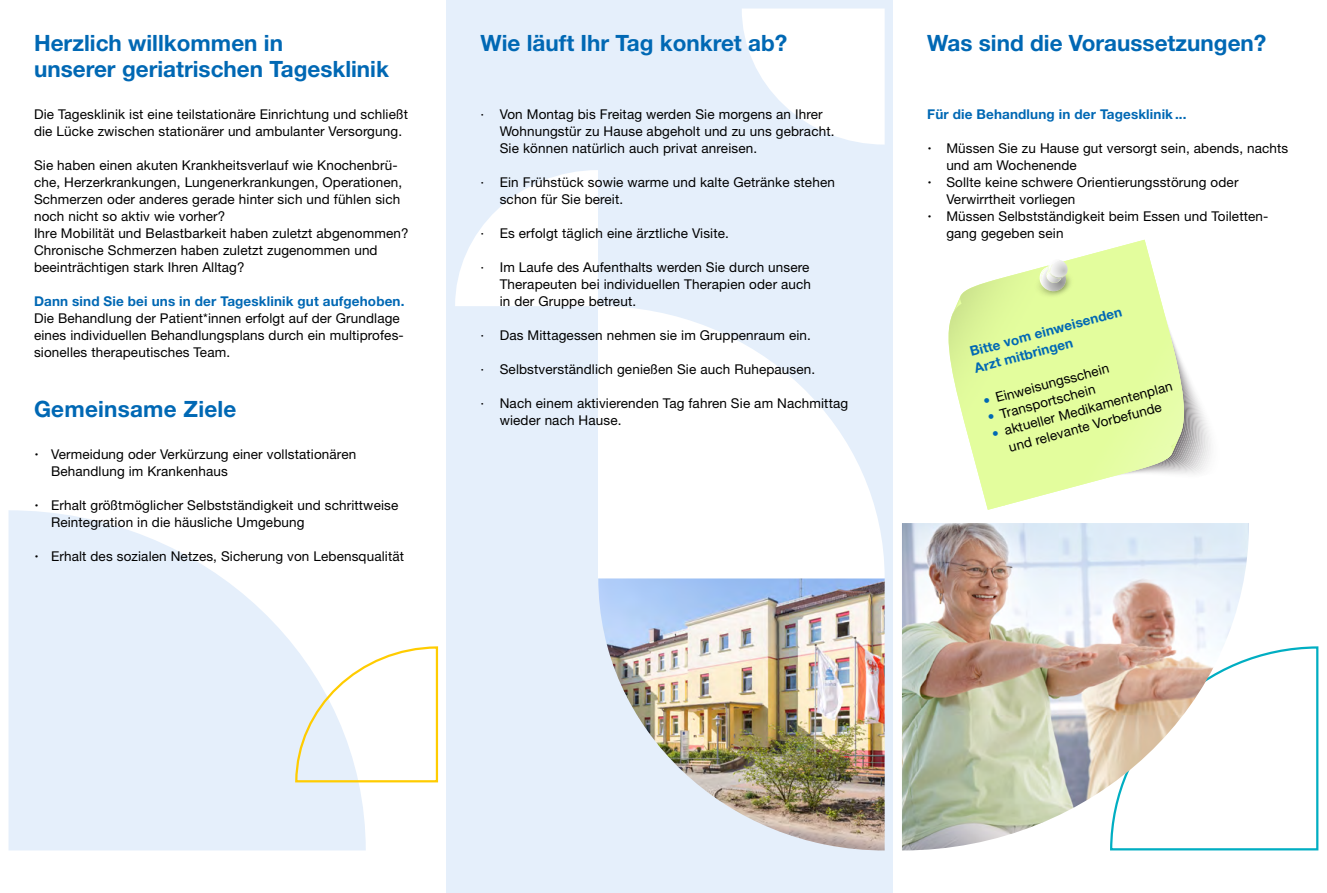
<style>
.page{position:relative;width:1327px;height:893px;background:#fff}
.page>*{position:absolute;margin:0;border:0;box-sizing:border-box;transform-origin:0 0}
.t1{font:700 22.5px/25.5px "Helvetica Neue LT Pro";color:#0068b4}
.t2{font:13.5px/17px "Helvetica Neue LT Pro";letter-spacing:.01em;color:#000}
.t3{font:700 13.5px/17px "Helvetica Neue LT Pro";letter-spacing:.01em;color:#0068b4}
.s1{font-size:18px}
.s2{color:#0068b4}
</style>
<div class="page">
<div style="left:446px;top:0;width:447px;height:893px;background:#e5effb"></div>
<svg style="left:9px;top:510px;width:357px;height:340px;fill:#e5effb"></svg>
<img style="left:598px;top:578px;width:286px;height:272px">
<svg style="left:294px;top:645px;width:145px;height:138px"></svg>
<svg style="left:1110px;top:646px;width:209px;height:205px"></svg>
<svg style="left:598px;top:306px;width:286px;height:272px;fill:#fff"></svg>
<svg style="left:455px;top:170px;width:143px;height:136px"></svg>
<svg style="left:742px;top:9px;width:142px;height:136px"></svg>
<img style="left:960px;top:240px;width:201px;height:73px">
<img style="left:971px;top:313px;width:31px;height:197px">
<svg style="left:948px;top:297px;width:23px;height:150px"></svg>
<img style="left:1032px;top:271px;width:44px;height:29px">
<img style="left:1033px;top:272px;width:1px;height:28px">
<img style="left:1034px;top:272px;width:41px;height:28px">
<img style="left:1034px;top:273px;width:40px;height:27px">
<img style="left:1035px;top:273px;width:39px;height:26px">
<img style="left:1036px;top:273px;width:37px;height:26px">
<img style="left:1037px;top:274px;width:36px;height:24px">
<img style="left:1038px;top:274px;width:34px;height:24px">
<img style="left:1071px;top:275px;width:1px;height:22px">
<img style="left:1039px;top:291px;width:32px;height:6px">
<img style="left:1040px;top:275px;width:31px;height:21px">
<img style="left:1041px;top:276px;width:29px;height:20px">
<img style="left:1042px;top:277px;width:28px;height:18px">
<img style="left:1043px;top:277px;width:26px;height:18px">
<img style="left:1044px;top:278px;width:25px;height:16px">
<img style="left:1045px;top:279px;width:23px;height:15px">
<img style="left:1046px;top:280px;width:22px;height:13px">
<img style="left:1048px;top:291px;width:19px;height:2px">
<img style="left:1051px;top:291px;width:16px;height:1px">
<svg style="left:1039px;top:260px;width:28px;height:31px"></svg>
<svg style="left:1002px;top:300px;width:209px;height:206px"></svg>
<img style="left:902px;top:523px;width:347px;height:327px">
<h1 class="t1" style="left:34px;top:30px;width:356px">Herzlich willkommen in<br>unserer geriatrischen Tagesklinik</h1>
<p class="t2" style="left:34px;top:105px;width:375px">Die Tagesklinik ist eine teilstationäre Einrichtung und schließt die Lücke zwischen stationärer und ambulanter Versorgung.</p>
<p class="t2" style="left:34px;top:156px;width:376px">Sie haben einen akuten Krankheitsverlauf wie Knochenbrü&shy;che, Herzerkrankungen, Lungenerkrankungen, Operationen, Schmerzen oder anderes gerade hinter sich und fühlen sich noch nicht so aktiv wie vorher?<br>Ihre Mobilität und Belastbarkeit haben zuletzt abgenommen?<br>Chronische Schmerzen haben zuletzt zugenommen und beeinträchtigen stark Ihren Alltag?</p>
<p class="t3" style="left:34px;top:293px;width:372px">Dann sind Sie bei uns in der Tagesklinik gut aufgehoben.</p>
<p class="t2" style="left:34px;top:310px;width:371px">Die Behandlung der Patient*innen erfolgt auf der Grundlage eines individuellen Behandlungsplans durch ein multiprofes&shy;sionelles therapeutisches Team.</p>
<h1 class="t1" style="left:34px;top:395px;width:204px">Gemeinsame Ziele</h1>
<p class="t2" style="left:51px;top:446px;width:307px;text-indent:-17px"><span class="s1">·</span> Vermeidung oder Verkürzung einer vollstationären<br>Behandlung im Krankenhaus</p>
<p class="t2" style="left:51px;top:497px;width:349px;text-indent:-17px"><span class="s1">·</span> Erhalt größtmöglicher Selbstständigkeit und schrittweise<br>Reintegration in die häusliche Umgebung</p>
<p class="t2" style="left:34px;top:548px;width:371px"><span class="s1">·</span> Erhalt des sozialen Netzes, Sicherung von Lebensqualität</p>
<h1 class="t1" style="left:480px;top:30px;width:308px">Wie läuft Ihr Tag konkret ab?</h1>
<p class="t2" style="left:500px;top:105px;width:336px;text-indent:-19px">· Von Montag bis Freitag werden Sie morgens an Ihrer<br>Wohnungstür zu Hause abgeholt und zu uns gebracht.<br>Sie können natürlich auch privat anreisen.</p>
<p class="t2" style="left:500px;top:174px;width:337px;text-indent:-19px">· Ein Frühstück sowie warme und kalte Getränke stehen schon für Sie bereit.</p>
<p class="t2" style="left:480px;top:225px;width:250px">· Es erfolgt täglich eine ärztliche Visite.</p>
<p class="t2" style="left:500px;top:259px;width:313px;text-align:justify;text-indent:-19px">· Im Laufe des Aufenthalts werden Sie durch unsere Therapeuten bei individuellen Therapien oder auch in der Gruppe betreut.</p>
<p class="t2" style="left:480px;top:327px;width:332px">· Das Mittagessen nehmen sie im Gruppenraum ein.</p>
<p class="t2" style="left:480px;top:361px;width:336px">· Selbstverständlich genießen Sie auch Ruhepausen.</p>
<p class="t2" style="left:500px;top:395px;width:350px;text-indent:-19px">· Nach einem aktivierenden Tag fahren Sie am Nachmittag wieder nach Hause.</p>
<h1 class="t1" style="left:927px;top:30px;width:341px">Was sind die Voraussetzungen?</h1>
<p class="t3" style="left:927px;top:105px;width:261px">Für die Behandlung in der Tagesklinik ...</p>
<p class="t2" style="left:927px;top:139px;width:363px"><span class="s1">·</span> Müssen Sie zu Hause gut versorgt sein, abends, nachts</p>
<p class="t2" style="left:946px;top:156px;width:132px">und am Wochenende</p>
<p class="t2" style="left:927px;top:173px;width:313px"><span class="s1">·</span> Sollte keine schwere Orientierungsstörung oder</p>
<p class="t2" style="left:946px;top:191px;width:131px">Verwirrtheit vorliegen</p>
<p class="t2" style="left:927px;top:208px;width:343px"><span class="s1">·</span> Müssen Selbstständigkeit beim Essen und Toiletten-</p>
<p class="t2" style="left:946px;top:225px;width:119px">gang gegeben sein</p>
<p class="t3" style="left:968px;top:343px;width:158px;rotate:-15deg">Bitte vom einweisenden<br>Arzt mitbringen</p>
<p class="t2" style="left:981px;top:393px;width:131px;rotate:-15deg"><span class="s2">•</span> Einweisungsschein</p>
<p class="t2" style="left:990px;top:425px;width:188px;text-align:center;rotate:-15deg"><span class="s2">•</span> aktueller Medikamentenplan und relevante Vorbefunde</p>
<p class="t2" style="left:985px;top:409px;width:112px;rotate:-15deg"><span class="s2">•</span> Transportschein</p>
</div>
